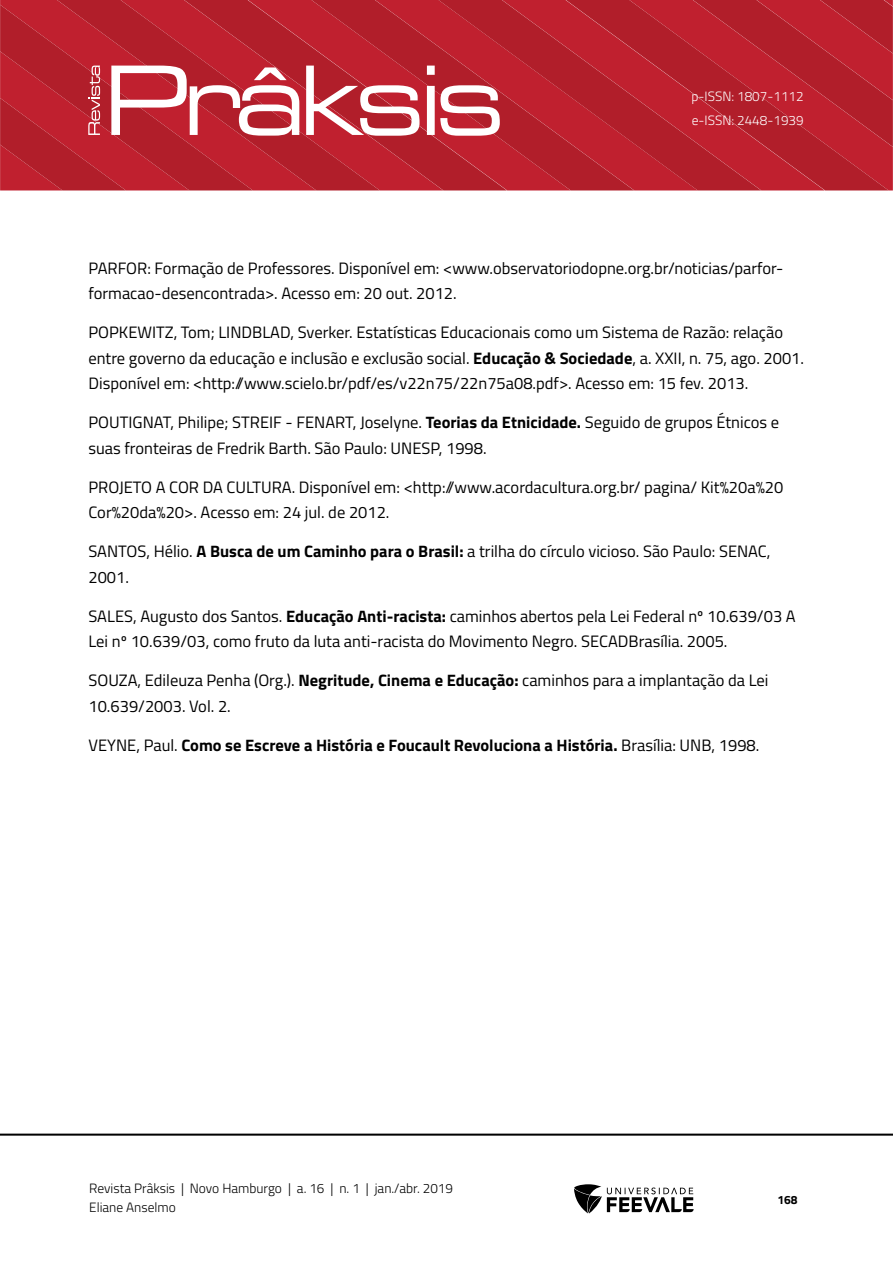
<style>
.page{position:relative;width:893px;height:1263px;background:#fff}
.page>*{position:absolute;margin:0;border:0;box-sizing:border-box;transform-origin:0 0}
.Referências{font:16.5px/25.5px "Titillium Web";color:#000}
.Referências-2{font:700 16.5px "Titillium Web";color:#000}
.t1{font:300 13.5px/19.4px "Titillium Web";color:#000}
.t2{font:300 13.5px/24px "Titillium Web";color:#fff}
.t3{font:700 12px "Titillium Web";color:#000}
.s1{font-weight:700}
.s2{font-weight:400}
</style>
<div class="page">
<svg style="left:0;top:5px;width:56px;height:46px;background:#b7202d"></svg>
<svg style="left:56px;top:0;width:128px;height:51px;background:#b81f2d"></svg>
<svg style="left:184px;top:0;width:127px;height:51px;background:#b8202d"></svg>
<svg style="left:311px;top:0;width:127px;height:51px;background:#b8202d"></svg>
<svg style="left:438px;top:0;width:127px;height:190px;background:#b9202d"></svg>
<svg style="left:565px;top:0;width:324px;height:190px;background:#b8202d"></svg>
<svg style="left:692px;top:0;width:201px;height:147px;background:#b8202d"></svg>
<hr style="left:0;top:1133px;width:893px;height:3px;background:#000">
<svg style="left:574px;top:1184px;width:120px;height:29px"></svg>
<svg style="left:0;top:51px;width:500px;height:139px;background:#c13d48"></svg>
<p class="t2" style="left:691px;top:84px;width:114px">p-ISSN: 1807-1112 e-ISSN: 2448-1939</p>
<p class="Referências" style="left:88px;top:254px;width:696px">PARFOR: Formação de Professores. Disponível em: &lt;www.observatoriodopne.org.br/noticias/parfor&shy;formacao-desencontrada&gt;. Acesso em: 20 out. 2012.</p>
<p class="Referências" style="left:88px;top:319px;width:717px">POPKEWITZ, Tom; LINDBLAD, Sverker. Estatísticas Educacionais como um Sistema de Razão: relação entre governo da educação e inclusão e exclusão social. <span class="s1">Educação &amp; Sociedade</span>, a. XXII, n. 75, ago. 2001.<br>Disponível em: &lt;http://www.scielo.br/pdf/es/v22n75/22n75a08.pdf&gt;. Acesso em: 15 fev. 2013.</p>
<p class="Referências" style="left:88px;top:409px;width:692px">POUTIGNAT, Philipe; STREIF - FENART, Joselyne. <span class="s1">Teorias da Etnicidade.</span> Seguido de grupos Étnicos e suas fronteiras de Fredrik Barth. São Paulo: UNESP, 1998.</p>
<p class="Referências" style="left:88px;top:473px;width:696px">PROJETO A COR DA CULTURA. Disponível em: &lt;http://www.acordacultura.org.br/ pagina/ Kit%20a%20<br>Cor%20da%20&gt;. Acesso em: 24 jul. de 2012.</p>
<p class="Referências" style="left:88px;top:538px;width:684px">SANTOS, Hélio. <span class="s1">A Busca de um Caminho para o Brasil:</span> a trilha do círculo vicioso. São Paulo: SENAC,<br>2001.</p>
<p class="Referências" style="left:88px;top:602px;width:709px">SALES, Augusto dos Santos. <span class="s1">Educação Anti-racista:</span> caminhos abertos pela Lei Federal nº 10.639/03 A<br>Lei nº 10.639/03, como fruto da luta anti-racista do Movimento Negro. SECADBrasília. 2005.</p>
<p class="Referências" style="left:88px;top:667px;width:681px">SOUZA, Edileuza Penha (Org.). <span class="s1">Negritude, Cinema e Educação:</span> caminhos para a implantação da Lei<br>10.639/2003. Vol. 2.</p>
<p class="Referências-2" style="left:88px;top:732px;width:672px"><span class="s2">VEYNE, Paul.</span> Como se Escreve a História e Foucault Revoluciona a História. <span class="s2">Brasília: UNB, 1998.</span></p>
<p class="t1" style="left:89px;top:1177px;width:365px">Revista Prâksis | Novo Hamburgo | a. 16 | n. 1 | jan./abr. 2019<br>Eliane Anselmo</p>
<p class="t3" style="left:777px;top:1190px;width:22px">168</p>
</div>
